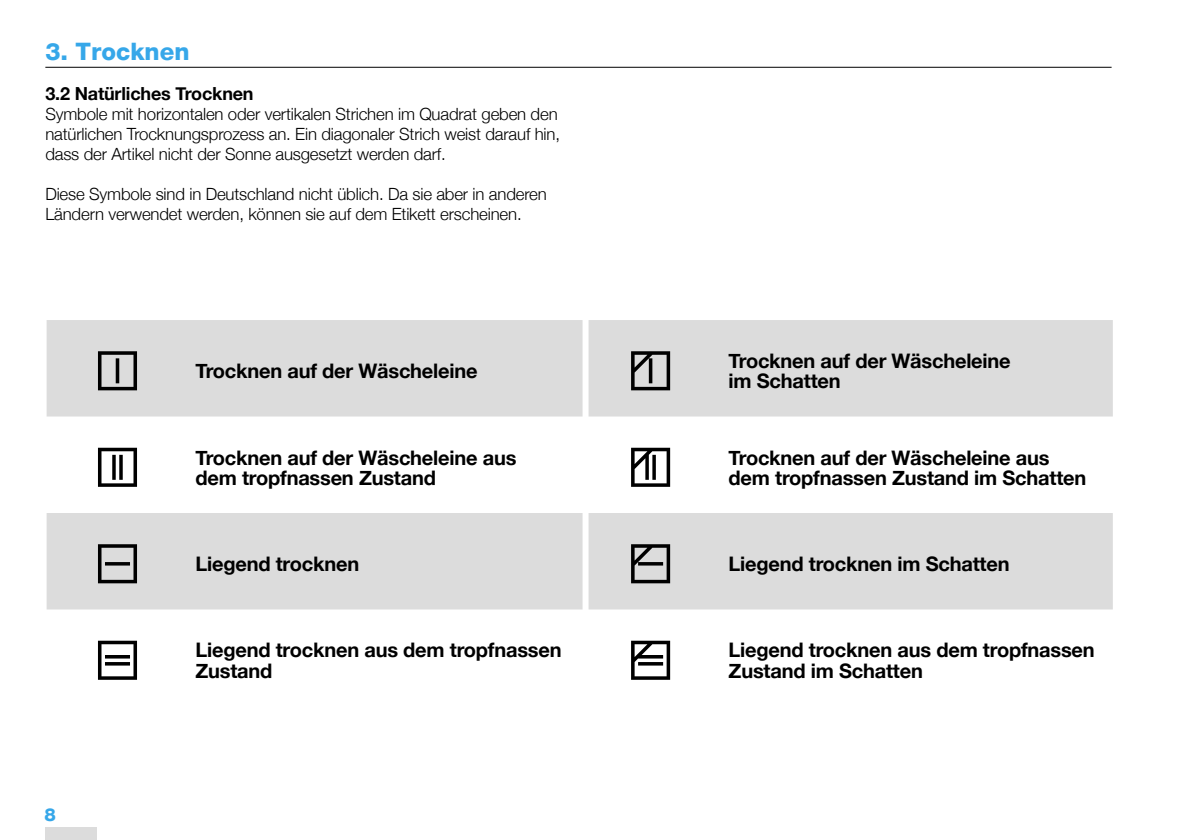
<style>
.page{position:relative;width:1191px;height:840px;background:#fff}
.page>*{position:absolute;margin:0;border:0;box-sizing:border-box;transform-origin:0 0}
.Symbole-klein{font:60px "ginetex symbolsplus";color:#000}
.BODY_BalkenHEADS_Kopie{font:800 24px "Helvetica Neue";color:#36a7e9}
.BODY_BAKLKEN_HEAD{font:700 20px/20px "Helvetica Neue";letter-spacing:-.01em;color:#000}
.BODY_BAKLKEN_HEAD-2{font:700 18px "Helvetica Neue";letter-spacing:-.01em;color:#000}
.t1{font:800 18px "Helvetica Neue";color:#36a7e9}
.BODY_Kopie_2{font:300 16.8px/20px "Helvetica Neue";letter-spacing:-.01em;color:#000}
</style>
<div class="page">
<div style="left:45px;top:826px;width:52px;height:13px;background:#dcdcdc"></div>
<hr style="left:45px;top:67px;width:1066px;height:1px;background:#000">
<svg style="left:47px;top:320px;width:1065px;height:289px;fill:#dcdcdc"></svg>
<div style="left:582px;top:299px;width:6px;height:540px;background:#fff"></div>
<div style="left:98px;top:350px;width:39px;height:40px;background:#dcdcdc"></div>
<div style="left:631px;top:350px;width:39px;height:40px;background:#dcdcdc"></div>
<svg style="left:98px;top:447px;width:39px;height:39px"></svg>
<div style="left:98px;top:543px;width:39px;height:40px;background:#dcdcdc"></div>
<div style="left:631px;top:543px;width:39px;height:40px;background:#dcdcdc"></div>
<p class="BODY_BalkenHEADS_Kopie" style="left:45px;top:37px;width:146px">3. Trocknen</p>
<p class="BODY_BAKLKEN_HEAD-2" style="left:45px;top:82px;width:210px">3.2 Natürliches Trocknen</p>
<p class="BODY_Kopie_2" style="left:45px;top:104px;width:516px">Symbole mit horizontalen oder vertikalen Strichen im Quadrat geben den natürlichen Trocknungsprozess an. Ein diagonaler Strich weist darauf hin, dass der Artikel nicht der Sonne ausgesetzt werden darf.</p>
<p class="BODY_Kopie_2" style="left:45px;top:184px;width:503px">Diese Symbole sind in Deutschland nicht üblich. Da sie aber in anderen<br>Ländern verwendet werden, können sie auf dem Etikett erscheinen.</p>
<p class="BODY_BAKLKEN_HEAD" style="left:195px;top:360px;width:283px">Trocknen auf der Wäscheleine</p>
<p class="BODY_BAKLKEN_HEAD" style="left:728px;top:350px;width:283px">Trocknen auf der Wäscheleine im Schatten</p>
<p class="BODY_BAKLKEN_HEAD" style="left:195px;top:446px;width:322px">Trocknen auf der Wäscheleine aus dem tropfnassen Zustand</p>
<p class="Symbole-klein" style="left:626px;top:442px;width:50px">●</p>
<p class="BODY_BAKLKEN_HEAD" style="left:728px;top:446px;width:359px">Trocknen auf der Wäscheleine aus dem tropfnassen Zustand im Schatten</p>
<p class="BODY_BAKLKEN_HEAD" style="left:195px;top:553px;width:165px">Liegend trocknen</p>
<p class="BODY_BAKLKEN_HEAD" style="left:728px;top:553px;width:282px">Liegend trocknen im Schatten</p>
<p class="t1" style="left:44px;top:803px;width:13px">8</p>
<p class="BODY_BAKLKEN_HEAD" style="left:195px;top:639px;width:367px">Liegend trocknen aus dem tropfnassen<br>Zustand</p>
<p class="BODY_BAKLKEN_HEAD" style="left:728px;top:639px;width:367px">Liegend trocknen aus dem tropfnassen<br>Zustand im Schatten</p>
</div>
